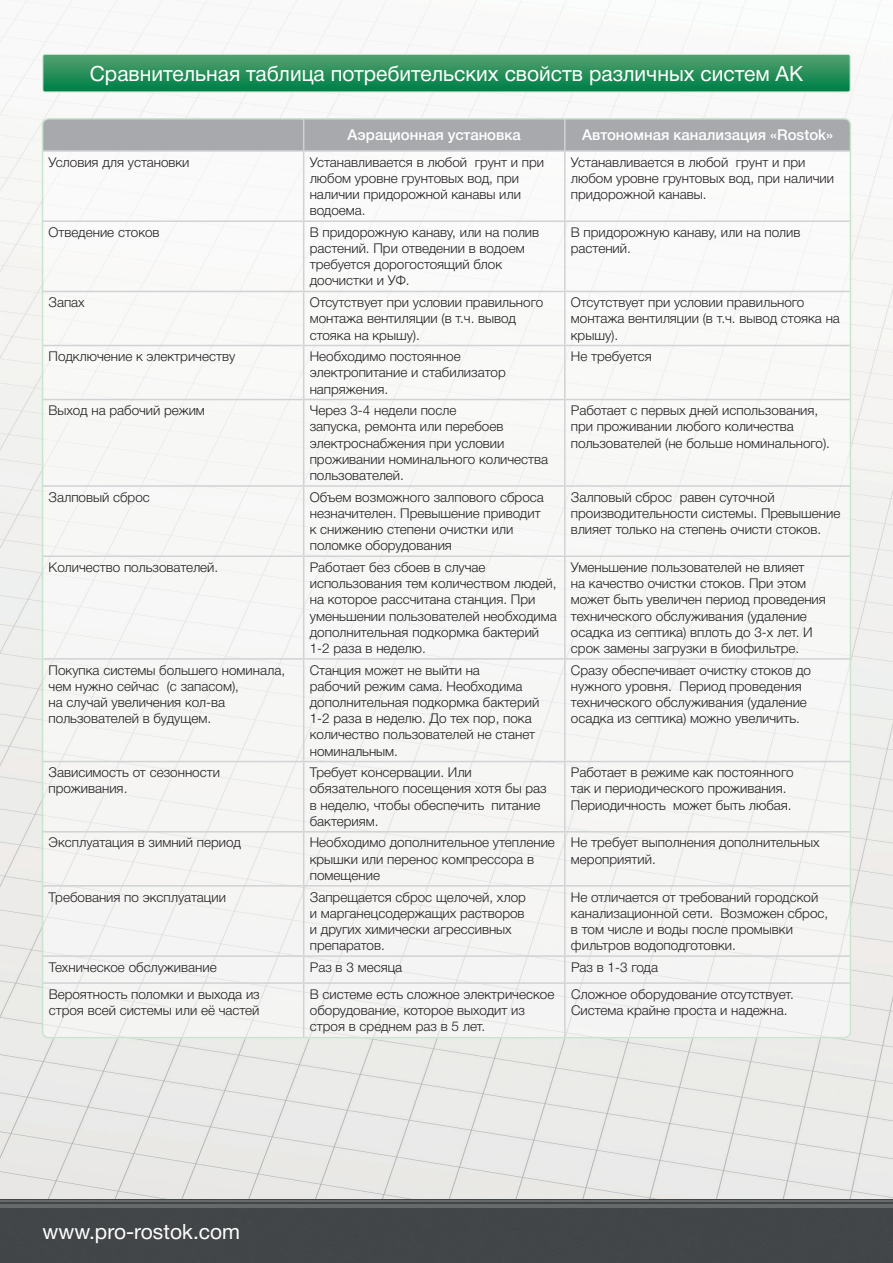
<style>
.page{position:relative;width:893px;height:1263px;background:#fff}
.page>*{position:absolute;margin:0;border:0;box-sizing:border-box;transform-origin:0 0}
.t1{font:21px "Helvetica Neue Cyr";color:#fff}
.t2{font:500 15px "Helvetica Neue Cyr";color:#fff}
.t3{font:300 13.5px/16.2px "Helvetica Neue Cyr";color:#231f20}
</style>
<div class="page">
<img style="left:0;top:0;width:893px;height:1199px">
<div style="left:0;top:1199px;width:893px;height:64px;background:#424548"></div>
<hr style="left:0;top:1204px;width:893px;height:4px;background:#67696b">
<hr style="left:0;top:1200px;width:893px;height:2px;background:#fff">
<div style="left:43px;top:119px;width:808px;height:919px;background:#f6f7f6;border-radius:6px"></div>
<div style="left:43px;top:119px;width:807px;height:31px;background:#a8a9ad"></div>
<hr style="left:303px;top:119px;width:1px;height:31px;background:#d1d2d4">
<hr style="left:564px;top:119px;width:2px;height:31px;background:#d1d2d4">
<hr style="left:43px;top:150px;width:261px;height:2px;background:#d1d2d4">
<hr style="left:304px;top:150px;width:261px;height:2px;background:#d1d2d4">
<hr style="left:303px;top:152px;width:1px;height:68px;background:#d1d2d4">
<hr style="left:565px;top:150px;width:285px;height:2px;background:#d1d2d4">
<hr style="left:564px;top:152px;width:2px;height:68px;background:#d1d2d4">
<hr style="left:43px;top:220px;width:261px;height:2px;background:#d1d2d4">
<hr style="left:304px;top:220px;width:261px;height:2px;background:#d1d2d4">
<hr style="left:303px;top:222px;width:1px;height:69px;background:#d1d2d4">
<hr style="left:565px;top:220px;width:285px;height:2px;background:#d1d2d4">
<hr style="left:564px;top:222px;width:2px;height:69px;background:#d1d2d4">
<hr style="left:43px;top:291px;width:261px;height:1px;background:#d1d2d4">
<hr style="left:304px;top:291px;width:261px;height:1px;background:#d1d2d4">
<hr style="left:303px;top:292px;width:1px;height:53px;background:#d1d2d4">
<hr style="left:565px;top:291px;width:285px;height:1px;background:#d1d2d4">
<hr style="left:564px;top:292px;width:2px;height:53px;background:#d1d2d4">
<hr style="left:43px;top:345px;width:261px;height:1px;background:#d1d2d4">
<hr style="left:304px;top:345px;width:261px;height:1px;background:#d1d2d4">
<hr style="left:303px;top:346px;width:1px;height:53px;background:#d1d2d4">
<hr style="left:565px;top:345px;width:285px;height:1px;background:#d1d2d4">
<hr style="left:564px;top:346px;width:2px;height:53px;background:#d1d2d4">
<hr style="left:43px;top:399px;width:261px;height:1px;background:#d1d2d4">
<hr style="left:304px;top:399px;width:261px;height:1px;background:#d1d2d4">
<hr style="left:303px;top:400px;width:1px;height:85px;background:#d1d2d4">
<hr style="left:565px;top:399px;width:285px;height:1px;background:#d1d2d4">
<hr style="left:564px;top:400px;width:2px;height:85px;background:#d1d2d4">
<hr style="left:43px;top:485px;width:261px;height:2px;background:#d1d2d4">
<hr style="left:304px;top:485px;width:261px;height:2px;background:#d1d2d4">
<hr style="left:303px;top:487px;width:1px;height:68px;background:#d1d2d4">
<hr style="left:565px;top:485px;width:285px;height:2px;background:#d1d2d4">
<hr style="left:564px;top:487px;width:2px;height:68px;background:#d1d2d4">
<hr style="left:43px;top:555px;width:261px;height:2px;background:#d1d2d4">
<hr style="left:304px;top:555px;width:261px;height:2px;background:#d1d2d4">
<hr style="left:303px;top:557px;width:1px;height:101px;background:#d1d2d4">
<hr style="left:565px;top:555px;width:285px;height:2px;background:#d1d2d4">
<hr style="left:564px;top:557px;width:2px;height:101px;background:#d1d2d4">
<hr style="left:43px;top:658px;width:261px;height:2px;background:#d1d2d4">
<hr style="left:304px;top:658px;width:261px;height:2px;background:#d1d2d4">
<hr style="left:303px;top:660px;width:1px;height:101px;background:#d1d2d4">
<hr style="left:565px;top:658px;width:285px;height:2px;background:#d1d2d4">
<hr style="left:564px;top:660px;width:2px;height:101px;background:#d1d2d4">
<hr style="left:43px;top:761px;width:261px;height:1px;background:#d1d2d4">
<hr style="left:304px;top:761px;width:261px;height:1px;background:#d1d2d4">
<hr style="left:303px;top:762px;width:1px;height:69px;background:#d1d2d4">
<hr style="left:565px;top:761px;width:285px;height:1px;background:#d1d2d4">
<hr style="left:564px;top:762px;width:2px;height:69px;background:#d1d2d4">
<hr style="left:43px;top:831px;width:261px;height:1px;background:#d1d2d4">
<hr style="left:304px;top:831px;width:261px;height:1px;background:#d1d2d4">
<hr style="left:303px;top:832px;width:1px;height:53px;background:#d1d2d4">
<hr style="left:565px;top:831px;width:285px;height:1px;background:#d1d2d4">
<hr style="left:564px;top:832px;width:2px;height:53px;background:#d1d2d4">
<hr style="left:43px;top:885px;width:261px;height:1px;background:#d1d2d4">
<hr style="left:304px;top:885px;width:261px;height:1px;background:#d1d2d4">
<hr style="left:303px;top:886px;width:1px;height:69px;background:#d1d2d4">
<hr style="left:565px;top:885px;width:285px;height:1px;background:#d1d2d4">
<hr style="left:564px;top:886px;width:2px;height:69px;background:#d1d2d4">
<hr style="left:43px;top:955px;width:261px;height:2px;background:#d1d2d4">
<hr style="left:304px;top:955px;width:261px;height:2px;background:#d1d2d4">
<svg style="left:303px;top:957px;width:1px;height:25px"></svg>
<hr style="left:565px;top:955px;width:285px;height:2px;background:#d1d2d4">
<hr style="left:564px;top:957px;width:2px;height:25px;background:#d1d2d4">
<hr style="left:43px;top:982px;width:261px;height:2px;background:#d1d2d4">
<hr style="left:304px;top:982px;width:261px;height:2px;background:#d1d2d4">
<hr style="left:303px;top:984px;width:1px;height:53px;background:#d1d2d4">
<hr style="left:565px;top:982px;width:285px;height:2px;background:#d1d2d4">
<hr style="left:564px;top:984px;width:2px;height:53px;background:#d1d2d4">
<svg style="left:43px;top:54px;width:807px;height:38px;background:#288f5b"></svg>
<div style="left:43px;top:54px;width:807px;height:38px;border:1px solid #c9e5cd;border-radius:2px"></div>
<h1 class="t1" style="left:90px;top:62px;width:715px">Сравнительная таблица потребительских свойств различных систем АK</h1>
<p class="t2" style="left:348px;top:127px;width:175px">Аэрационная установка</p>
<p class="t2" style="left:582px;top:127px;width:253px">Автономная канализация «Rostok»</p>
<p class="t3" style="left:49px;top:154px;width:143px">Условия для установки</p>
<p class="t3" style="left:310px;top:154px;width:236px">Устанавливается в любой грунт и при любом уровне грунтовых вод, при наличии придорожной канавы или водоема.</p>
<p class="t3" style="left:571px;top:154px;width:265px">Устанавливается в любой грунт и при любом уровне грунтовых вод, при наличии придорожной канавы.</p>
<p class="t3" style="left:49px;top:224px;width:113px">Отведение стоков</p>
<p class="t3" style="left:310px;top:224px;width:231px">В придорожную канаву, или на полив растений. При отведении в водоем требуется дорогостоящий блок доочистки и УФ.</p>
<p class="t3" style="left:571px;top:224px;width:231px">В придорожную канаву, или на полив растений.</p>
<p class="t3" style="left:49px;top:294px;width:38px">Запах</p>
<p class="t3" style="left:310px;top:294px;width:235px">Отсутствует при условии правильного монтажа вентиляции (в т.ч. вывод стояка на крышу).</p>
<p class="t3" style="left:571px;top:294px;width:271px">Отсутствует при условии правильного монтажа вентиляции (в т.ч. вывод стояка на крышу).</p>
<p class="t3" style="left:49px;top:348px;width:188px">Подключение к электричеству</p>
<p class="t3" style="left:310px;top:348px;width:198px">Необходимо постоянное электропитание и стабилизатор напряжения.</p>
<p class="t3" style="left:571px;top:348px;width:82px">Не требуется</p>
<p class="t3" style="left:49px;top:402px;width:158px">Выход на рабочий режим</p>
<p class="t3" style="left:310px;top:402px;width:240px">Через 3-4 недели после<br>запуска, ремонта или перебоев электроснабжения при условии проживании номинального количества пользователей.</p>
<p class="t3" style="left:571px;top:402px;width:261px">Работает с первых дней использования, при проживании любого количества пользователей (не больше номинального).</p>
<p class="t3" style="left:49px;top:489px;width:103px">Залповый сброс</p>
<p class="t3" style="left:310px;top:489px;width:236px">Объем возможного залпового сброса незначителен. Превышение приводит к снижению степени очистки или поломке оборудования</p>
<p class="t3" style="left:571px;top:489px;width:271px">Залповый сброс равен суточной производительности системы. Превышение влияет только на степень очисти стоков.</p>
<p class="t3" style="left:49px;top:559px;width:171px">Количество пользователей.</p>
<p class="t3" style="left:310px;top:559px;width:249px">Работает без сбоев в случае использования тем количеством людей, на которое рассчитана станция. При уменьшении пользователей необходима дополнительная подкормка бактерий<br>1-2 раза в неделю.</p>
<p class="t3" style="left:571px;top:559px;width:256px">Уменьшение пользователей не влияет<br>на качество очистки стоков. При этом может быть увеличен период проведения технического обслуживания (удаление осадка из септика) вплоть до 3-х лет. И срок замены загрузки в биофильтре.</p>
<p class="t3" style="left:49px;top:662px;width:238px">Покупка системы большего номинала, чем нужно сейчас (с запасом),<br>на случай увеличения кол-ва пользователей в будущем.</p>
<p class="t3" style="left:310px;top:662px;width:231px">Станция может не выйти на<br>рабочий режим сама. Необходима дополнительная подкормка бактерий<br>1-2 раза в неделю. До тех пор, пока количество пользователей не станет номинальным.</p>
<p class="t3" style="left:571px;top:662px;width:242px">Сразу обеспечивает очистку стоков до нужного уровня. Период проведения технического обслуживания (удаление осадка из септика) можно увеличить.</p>
<p class="t3" style="left:49px;top:764px;width:173px">Зависимость от сезонности проживания.</p>
<p class="t3" style="left:310px;top:764px;width:238px">Требует консервации. Или обязательного посещения хотя бы раз в неделю, чтобы обеспечить питание бактериям.</p>
<p class="t3" style="left:571px;top:764px;width:224px">Работает в режиме как постоянного так и периодического проживания.<br>Периодичность может быть любая.</p>
<p class="t3" style="left:49px;top:835px;width:194px">Эксплуатация в зимний период</p>
<p class="t3" style="left:310px;top:835px;width:247px">Необходимо дополнительное утепление крышки или перенос компрессора в помещение</p>
<p class="t3" style="left:571px;top:835px;width:250px">Не требует выполнения дополнительных мероприятий.</p>
<p class="t3" style="left:49px;top:889px;width:179px">Требования по эксплуатации</p>
<p class="t3" style="left:310px;top:889px;width:218px">Запрещается сброс щелочей, хлор и марганецсодержащих растворов и других химически агрессивных препаратов.</p>
<p class="t3" style="left:571px;top:889px;width:259px">Не отличается от требований городской канализационной сети. Возможен сброс, в том числе и воды после промывки фильтров водоподготовки.</p>
<p class="t3" style="left:49px;top:959px;width:170px">Техническое обслуживание</p>
<p class="t3" style="left:310px;top:959px;width:94px">Раз в 3 месяца</p>
<p class="t3" style="left:571px;top:959px;width:89px">Раз в 1-3 года</p>
<p class="t3" style="left:49px;top:986px;width:213px">Вероятность поломки и выхода из строя всей системы или её частей</p>
<p class="t3" style="left:310px;top:986px;width:246px">В системе есть сложное электрическое оборудование, которое выходит из строя в среднем раз в 5 лет.</p>
<p class="t3" style="left:571px;top:986px;width:224px">Сложное оборудование отсутствует.<br>Система крайне проста и надежна.</p>
<h1 class="t1" style="left:43px;top:1220px;width:199px">www.pro-rostok.com</h1>
</div>
